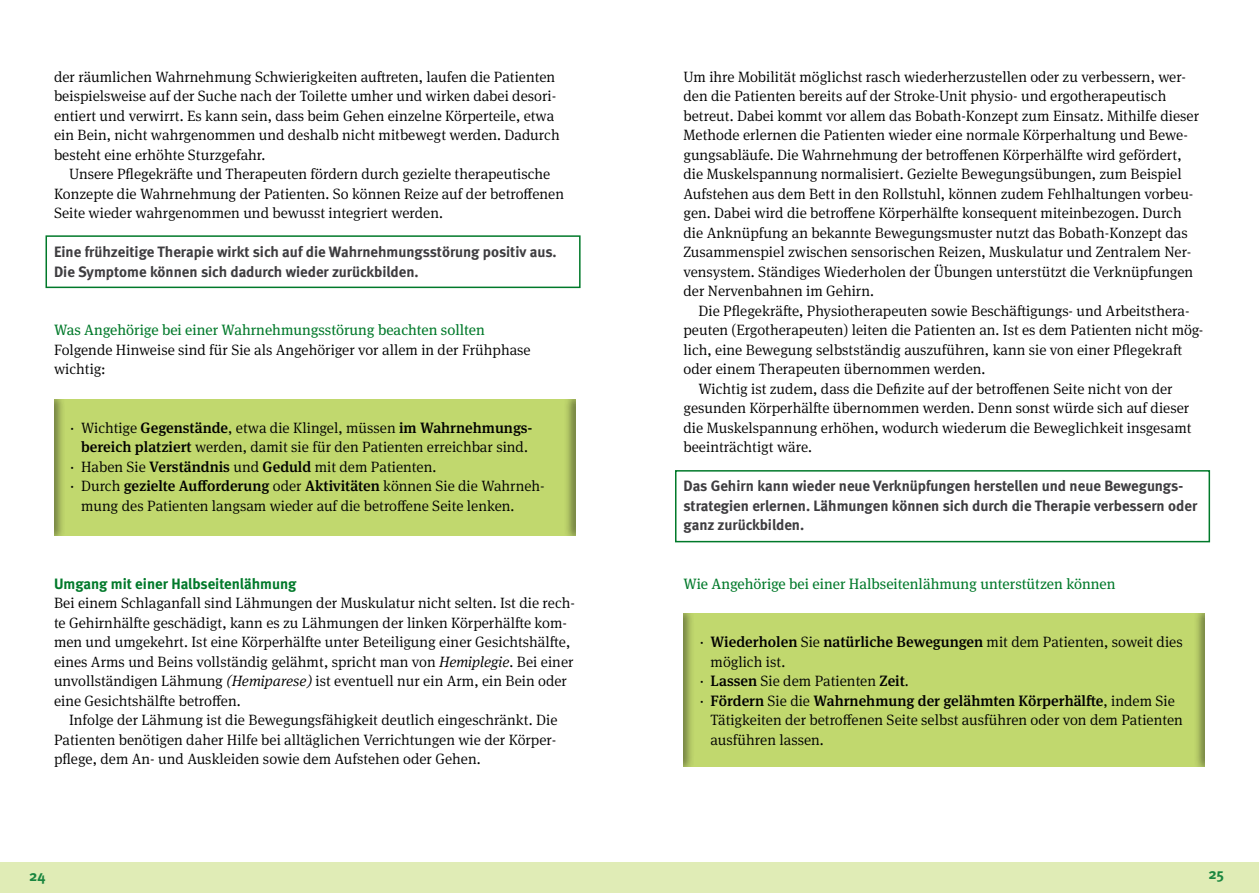
<style>
.page{position:relative;width:1259px;height:893px;background:#fff}
.page>*{position:absolute;margin:0;border:0;box-sizing:border-box;transform-origin:0 0}
.t1{font:300 15px/19.5px "Meta Serif OT";color:#000}
.t2{font:700 15px/19.5px "Meta";color:#3e3d40}
.t3{font:500 15px "Meta Serif OT";color:#000}
.t4{font:15px "Meta Serif OT";color:#00792a}
.t5{font:700 15px "Meta";color:#00792a}
.t6{font:700 15px "Meta";color:#1a863f}
.s1{font-weight:500}
.s2{font-weight:300}
.s3{font-style:italic}
</style>
<div class="page">
<div style="left:0;top:862px;width:629px;height:31px;background:#e0ecb6"></div>
<div style="left:629px;top:862px;width:630px;height:31px;background:#e0ecb6"></div>
<div style="left:675px;top:470px;width:535px;height:72px;border:2px solid #00792a"></div>
<div style="left:45px;top:235px;width:535px;height:53px;border:2px solid #00792a"></div>
<div style="left:42px;top:391px;width:536px;height:146px;background:#000;opacity:.5"></div>
<div style="left:672px;top:605px;width:535px;height:162px;background:#000;opacity:.5"></div>
<p class="t1" style="left:54px;top:67px;width:507px">der räumlichen Wahrnehmung Schwierigkeiten auftreten, laufen die Patienten beispielsweise auf der Suche nach der Toilette umher und wirken dabei desori&shy;entiert und verwirrt. Es kann sein, dass beim Gehen einzelne Körperteile, etwa ein Bein, nicht wahrgenommen und deshalb nicht mitbewegt werden. Dadurch besteht eine erhöhte Sturzgefahr.</p>
<p class="t1" style="left:54px;top:164px;width:511px;text-indent:15px">Unsere Pflegekräfte und Therapeuten fördern durch gezielte therapeutische<br>Konzepte die Wahrnehmung der Patienten. So können Reize auf der betroffenen<br>Seite wieder wahrgenommen und bewusst integriert werden.</p>
<p class="t2" style="left:54px;top:242px;width:504px">Eine frühzeitige Therapie wirkt sich auf die Wahrnehmungsstörung positiv aus.<br>Die Symptome können sich dadurch wieder zurückbilden.</p>
<p class="t4" style="left:54px;top:320px;width:432px">Was Angehörige bei einer Wahrnehmungsstörung beachten sollten</p>
<p class="t1" style="left:54px;top:340px;width:478px">Folgende Hinweise sind für Sie als Angehöriger vor allem in der Frühphase wichtig:</p>
<p class="t1" style="left:70px;top:418px;width:464px">· Wichtige <span class="s1">Gegenstände</span>, etwa die Klingel, müssen <span class="s1">im Wahrnehmungs-</span></p>
<p class="t1" style="left:81px;top:437px;width:448px"><span class="s1">bereich platziert</span> werden, damit sie für den Patienten erreichbar sind.</p>
<p class="t1" style="left:70px;top:457px;width:368px">· Haben Sie <span class="s1">Verständnis</span> und <span class="s1">Geduld</span> mit dem Patienten.</p>
<p class="t3" style="left:70px;top:476px;width:476px"><span class="s2">· Durch</span> gezielte Aufforderung <span class="s2">oder</span> Aktivitäten <span class="s2">können Sie die Wahrneh-</span></p>
<p class="t1" style="left:81px;top:496px;width:435px">mung des Patienten langsam wieder auf die betroffene Seite lenken.</p>
<p class="t5" style="left:54px;top:574px;width:244px">Umgang mit einer Halbseitenlähmung</p>
<p class="t1" style="left:54px;top:593px;width:522px">Bei einem Schlaganfall sind Lähmungen der Muskulatur nicht selten. Ist die rech&shy;te Gehirnhälfte geschädigt, kann es zu Lähmungen der linken Körperhälfte kom&shy;men und umgekehrt. Ist eine Körperhälfte unter Beteiligung einer Gesichtshälfte, eines Arms und Beins vollständig gelähmt, spricht man von <span class="s3">Hemiplegie</span>. Bei einer unvollständigen Lähmung <span class="s3">(Hemiparese)</span> ist eventuell nur ein Arm, ein Bein oder eine Gesichtshälfte betroffen.</p>
<p class="t1" style="left:54px;top:710px;width:505px;text-align:justify;text-indent:15px">Infolge der Lähmung ist die Bewegungsfähigkeit deutlich eingeschränkt. Die Patienten benötigen daher Hilfe bei alltäglichen Verrichtungen wie der Körper&shy;pflege, dem An- und Auskleiden sowie dem Aufstehen oder Gehen.</p>
<p class="t1" style="left:683px;top:67px;width:517px">Um ihre Mobilität möglichst rasch wiederherzustellen oder zu verbessern, wer&shy;den die Patienten bereits auf der Stroke-Unit physio- und ergotherapeutisch betreut. Dabei kommt vor allem das Bobath-Konzept zum Einsatz. Mithilfe dieser Methode erlernen die Patienten wieder eine normale Körperhaltung und Bewe&shy;gungsabläufe. Die Wahrnehmung der betroffenen Körperhälfte wird gefördert, die Muskelspannung normalisiert. Gezielte Bewegungsübungen, zum Beispiel Aufstehen aus dem Bett in den Rollstuhl, können zudem Fehlhaltungen vorbeu&shy;gen. Dabei wird die betroffene Körperhälfte konsequent miteinbezogen. Durch die Anknüpfung an bekannte Bewegungsmuster nutzt das Bobath-Konzept das Zusammenspiel zwischen sensorischen Reizen, Muskulatur und Zentralem Ner&shy;vensystem. Ständiges Wiederholen der Übungen unterstützt die Verknüpfungen der Nervenbahnen im Gehirn.</p>
<p class="t1" style="left:698px;top:301px;width:493px">Die Pflegekräfte, Physiotherapeuten sowie Beschäftigungs- und Arbeitsthera-</p>
<p class="t1" style="left:683px;top:320px;width:521px">peuten (Ergotherapeuten) leiten die Patienten an. Ist es dem Patienten nicht mög-</p>
<p class="t1" style="left:683px;top:340px;width:500px">lich, eine Bewegung selbstständig auszuführen, kann sie von einer Pflegekraft</p>
<p class="t1" style="left:683px;top:359px;width:303px">oder einem Therapeuten übernommen werden.</p>
<p class="t1" style="left:698px;top:379px;width:476px">Wichtig ist zudem, dass die Defizite auf der betroffenen Seite nicht von der</p>
<p class="t1" style="left:683px;top:398px;width:507px">gesunden Körperhälfte übernommen werden. Denn sonst würde sich auf dieser</p>
<p class="t1" style="left:683px;top:418px;width:509px">die Muskelspannung erhöhen, wodurch wiederum die Beweglichkeit insgesamt</p>
<p class="t1" style="left:683px;top:437px;width:130px">beeinträchtigt wäre.</p>
<p class="t2" style="left:683px;top:476px;width:515px">Das Gehirn kann wieder neue Verknüpfungen herstellen und neue Bewegungs&shy;strategien erlernen. Lähmungen können sich durch die Therapie verbessern oder ganz zurückbilden.</p>
<p class="t4" style="left:683px;top:574px;width:433px">Wie Angehörige bei einer Halbseitenlähmung unterstützen können</p>
<p class="t3" style="left:699px;top:632px;width:484px"><span class="s2">·</span> Wiederholen <span class="s2">Sie</span> natürliche Bewegungen <span class="s2">mit dem Patienten, soweit dies</span></p>
<p class="t1" style="left:710px;top:652px;width:76px">möglich ist.</p>
<p class="t1" style="left:699px;top:671px;width:211px">· <span class="s1">Lassen</span> Sie dem Patienten <span class="s1">Zeit</span>.</p>
<p class="t3" style="left:699px;top:691px;width:477px"><span class="s2">·</span> Fördern <span class="s2">Sie die</span> Wahrnehmung der gelähmten Körperhälfte<span class="s2">, indem Sie</span></p>
<p class="t1" style="left:710px;top:710px;width:474px">Tätigkeiten der betroffenen Seite selbst ausführen oder von dem Patienten</p>
<p class="t1" style="left:710px;top:730px;width:115px">ausführen lassen.</p>
<p class="t6" style="left:29px;top:867px;width:18px">24</p>
<p class="t6" style="left:1208px;top:865px;width:17px">25</p>
</div>
